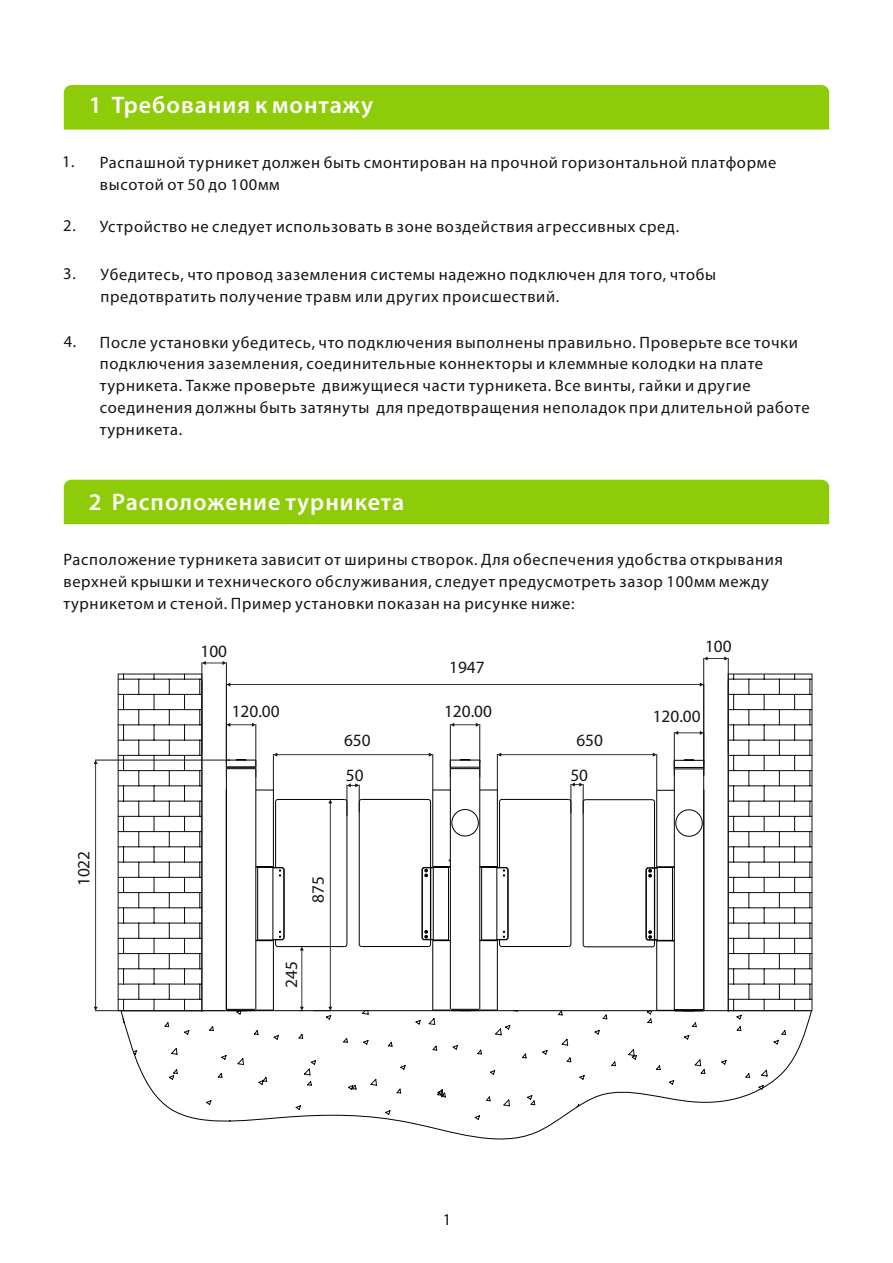
<style>
.page{position:relative;width:893px;height:1263px;background:#fff}
.page>*{position:absolute;margin:0;border:0;box-sizing:border-box;transform-origin:0 0}
.t1{font:600 24px "Myriad Pro";letter-spacing:.04em;color:#fff}
.t2{font:17.25px/34.8px "Myriad Pro";color:#151616}
.t3{font:16.5px/21.8px "Myriad Pro";letter-spacing:.04em;color:#151616}
</style>
<div class="page">
<div style="left:64px;top:85px;width:765px;height:45px;background:#8ecc09"></div>
<div style="left:64px;top:480px;width:765px;height:44px;background:#8ecc09"></div>
<svg style="left:121px;top:1012px;width:691px;height:128px"></svg>
<hr style="left:95px;top:1010px;width:130px;height:1px;background:#151616">
<hr style="left:95px;top:760px;width:135px;height:1px;background:#151616">
<svg style="left:94px;top:760px;width:4px;height:251px"></svg>
<hr style="left:201px;top:662px;width:1px;height:92px;background:#151616">
<hr style="left:226px;top:662px;width:1px;height:101px;background:#151616">
<svg style="left:202px;top:661px;width:24px;height:4px"></svg>
<hr style="left:728px;top:658px;width:1px;height:95px;background:#151616">
<hr style="left:703px;top:658px;width:1px;height:118px;background:#151616">
<svg style="left:704px;top:656px;width:24px;height:4px"></svg>
<hr style="left:118px;top:679px;width:84px;height:1px;background:#0d0e0a">
<hr style="left:118px;top:694px;width:84px;height:1px;background:#0d0e0a">
<hr style="left:118px;top:709px;width:84px;height:1px;background:#0d0e0a">
<hr style="left:118px;top:724px;width:84px;height:1px;background:#0d0e0a">
<hr style="left:118px;top:740px;width:84px;height:1px;background:#0d0e0a">
<hr style="left:118px;top:755px;width:84px;height:1px;background:#0d0e0a">
<hr style="left:118px;top:770px;width:84px;height:1px;background:#0d0e0a">
<hr style="left:118px;top:785px;width:84px;height:1px;background:#0d0e0a">
<hr style="left:118px;top:801px;width:84px;height:1px;background:#0d0e0a">
<hr style="left:118px;top:816px;width:84px;height:1px;background:#0d0e0a">
<hr style="left:118px;top:831px;width:84px;height:1px;background:#0d0e0a">
<hr style="left:118px;top:846px;width:84px;height:1px;background:#0d0e0a">
<hr style="left:118px;top:862px;width:84px;height:1px;background:#0d0e0a">
<hr style="left:118px;top:877px;width:84px;height:1px;background:#0d0e0a">
<hr style="left:118px;top:892px;width:84px;height:1px;background:#0d0e0a">
<hr style="left:118px;top:907px;width:84px;height:1px;background:#0d0e0a">
<hr style="left:118px;top:923px;width:84px;height:1px;background:#0d0e0a">
<hr style="left:118px;top:938px;width:84px;height:1px;background:#0d0e0a">
<hr style="left:118px;top:953px;width:84px;height:1px;background:#0d0e0a">
<hr style="left:118px;top:968px;width:84px;height:1px;background:#0d0e0a">
<hr style="left:118px;top:984px;width:84px;height:1px;background:#0d0e0a">
<hr style="left:118px;top:999px;width:84px;height:1px;background:#0d0e0a">
<svg style="left:121px;top:674px;width:692px;height:338px"></svg>
<hr style="left:728px;top:679px;width:84px;height:1px;background:#0d0e0a">
<hr style="left:728px;top:694px;width:84px;height:1px;background:#0d0e0a">
<hr style="left:728px;top:709px;width:84px;height:1px;background:#0d0e0a">
<hr style="left:728px;top:724px;width:84px;height:1px;background:#0d0e0a">
<hr style="left:728px;top:740px;width:84px;height:1px;background:#0d0e0a">
<hr style="left:728px;top:755px;width:84px;height:1px;background:#0d0e0a">
<hr style="left:728px;top:770px;width:84px;height:1px;background:#0d0e0a">
<hr style="left:728px;top:785px;width:84px;height:1px;background:#0d0e0a">
<hr style="left:728px;top:801px;width:84px;height:1px;background:#0d0e0a">
<hr style="left:728px;top:816px;width:84px;height:1px;background:#0d0e0a">
<hr style="left:728px;top:831px;width:84px;height:1px;background:#0d0e0a">
<hr style="left:728px;top:846px;width:84px;height:1px;background:#0d0e0a">
<hr style="left:728px;top:862px;width:84px;height:1px;background:#0d0e0a">
<hr style="left:728px;top:877px;width:84px;height:1px;background:#0d0e0a">
<hr style="left:728px;top:892px;width:84px;height:1px;background:#0d0e0a">
<hr style="left:728px;top:907px;width:84px;height:1px;background:#0d0e0a">
<hr style="left:728px;top:923px;width:84px;height:1px;background:#0d0e0a">
<hr style="left:728px;top:938px;width:84px;height:1px;background:#0d0e0a">
<hr style="left:728px;top:953px;width:84px;height:1px;background:#0d0e0a">
<hr style="left:728px;top:968px;width:84px;height:1px;background:#0d0e0a">
<hr style="left:728px;top:984px;width:84px;height:1px;background:#0d0e0a">
<hr style="left:728px;top:999px;width:84px;height:1px;background:#0d0e0a">
<div style="left:728px;top:674px;width:84px;height:337px;border:1px solid #151616"></div>
<p class="t3" style="left:62px;top:152px;width:14px">1.</p>
<h1 class="t1" style="left:89px;top:95px;width:286px">1 Требования к монтажу</h1>
<p class="t3" style="left:100px;top:153px;width:678px">Распашной турникет должен быть смонтирован на прочной горизонтальной платформе высотой от 50 до 100мм</p>
<p class="t3" style="left:63px;top:217px;width:617px">2. Устройство не следует использовать в зоне воздействия агрессивных сред.</p>
<p class="t3" style="left:101px;top:265px;width:617px;text-indent:-37px">3. Убедитесь, что провод заземления системы надежно подключен для того, чтобы предотвратить получение травм или других происшествий.</p>
<p class="t3" style="left:64px;top:332px;width:14px">4.</p>
<p class="t3" style="left:100px;top:333px;width:711px">После установки убедитесь, что подключения выполнены правильно. Проверьте все точки подключения заземления, соединительные коннекторы и клеммные колодки на плате турникета. Также проверьте движущиеся части турникета. Все винты, гайки и другие соединения должны быть затянуты для предотвращения неполадок при длительной работе турникета.</p>
<h1 class="t1" style="left:89px;top:492px;width:317px">2 Расположение турникета</h1>
<p class="t3" style="left:63px;top:550px;width:721px">Расположение турникета зависит от ширины створок. Для обеспечения удобства открывания верхней крышки и технического обслуживания, следует предусмотреть зазор 100мм между турникетом и стеной. Пример установки показан на рисунке ниже:</p>
<p class="t2" style="left:201px;top:635px;width:28px">100</p>
<p class="t2" style="left:705px;top:631px;width:28px">100</p>
<p class="t2" style="left:68px;top:886px;width:37px;rotate:-90deg">1022</p>
<p class="t2" style="left:449px;top:652px;width:37px">1947</p>
<p class="t2" style="left:232px;top:695px;width:49px">120.00</p>
<p class="t2" style="left:444px;top:695px;width:49px">120.00</p>
<p class="t2" style="left:344px;top:725px;width:28px">650<br>50</p>
<p class="t2" style="left:302px;top:903px;width:28px;rotate:-90deg">875</p>
<p class="t2" style="left:276px;top:988px;width:28px;rotate:-90deg">245</p>
<p class="t2" style="left:576px;top:725px;width:28px">650</p>
<p class="t2" style="left:570px;top:759px;width:19px">50</p>
<p class="t2" style="left:653px;top:701px;width:49px">120.00</p>
<p class="t3" style="left:443px;top:1210px;width:10px">1</p>
</div>
